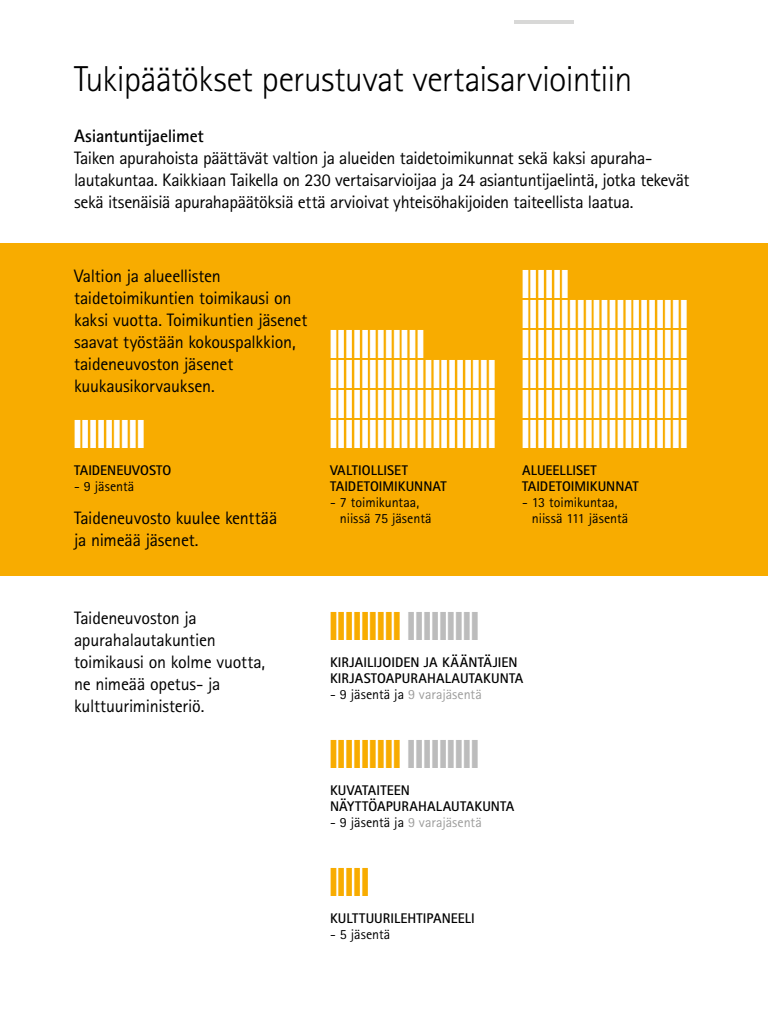
<style>
.page{position:relative;width:768px;height:1024px;background:#fff}
.page>*{position:absolute;margin:0;border:0;box-sizing:border-box;transform-origin:0 0}
.t1{font:300 36px "Rotis Sans Serif";letter-spacing:-.02em;color:#000}
.t2{font:18px/22px "Rotis Sans Serif";letter-spacing:-.02em;color:#000}
.t3{font:700 18px "Rotis Sans Serif";letter-spacing:-.015em;color:#000}
.t4{font:700 14px/16px "Rotis Sans Serif";letter-spacing:.005em;color:#000}
.t5{font:14px/16px "Rotis Sans Serif";letter-spacing:-.005em;color:#000}
.t6{font:14px "Rotis Sans Serif";color:#9d9d9c}
.s1{color:#000}
</style>
<div class="page">
<div style="left:0;top:243px;width:768px;height:333px;background:#f8ac00"></div>
<hr style="left:514px;top:20px;width:60px;height:4px;background:#d8d8d7">
<h1 class="t1" style="left:74px;top:59px;width:560px">Tukipäätökset perustuvat vertaisarviointiin</h1>
<p class="t3" style="left:74px;top:125px;width:131px">Asiantuntijaelimet</p>
<p class="t2" style="left:74px;top:147px;width:617px">Taiken apurahoista päättävät valtion ja alueiden taidetoimikunnat sekä kaksi apuraha&shy;lautakuntaa. Kaikkiaan Taikella on 230 vertaisarvioijaa ja 24 asiantuntijaelintä, jotka tekevät sekä itsenäisiä apurahapäätöksiä että arvioivat yhteisöhakijoiden taiteellista laatua.</p>
<p class="t2" style="left:74px;top:264px;width:235px">Valtion ja alueellisten taidetoimikuntien toimikausi on kaksi vuotta. Toimikuntien jäsenet saavat työstään kokouspalkkion, taideneuvoston jäsenet kuukausikorvauksen.</p>
<p class="t4" style="left:74px;top:462px;width:99px">TAIDENEUVOSTO</p>
<p class="t5" style="left:74px;top:478px;width:62px">- 9 jäsentä</p>
<p class="t2" style="left:74px;top:507px;width:205px">Taideneuvosto kuulee kenttää ja nimeää jäsenet.</p>
<p class="t2" style="left:74px;top:606px;width:193px">Taideneuvoston ja apurahalautakuntien toimikausi on kolme vuotta, ne nimeää opetus- ja kulttuuriministeriö.</p>
<p class="t4" style="left:330px;top:462px;width:118px">VALTIOLLISET<br>TAIDETOIMIKUNNAT</p>
<p class="t5" style="left:340px;top:494px;width:93px;text-indent:-10px">- 7 toimikuntaa, niissä 75 jäsentä</p>
<p class="t4" style="left:522px;top:462px;width:118px">ALUEELLISET<br>TAIDETOIMIKUNNAT</p>
<p class="t5" style="left:532px;top:494px;width:98px;text-indent:-10px">- 13 toimikuntaa, niissä 111 jäsentä</p>
<p class="t4" style="left:330px;top:654px;width:195px">KIRJAILIJOIDEN JA KÄÄNTÄJIEN<br>KIRJASTOAPURAHALAUTAKUNTA</p>
<p class="t6" style="left:330px;top:686px;width:153px"><span class="s1">- 9 jäsentä ja</span> 9 varajäsentä</p>
<p class="t4" style="left:330px;top:782px;width:186px">KUVATAITEEN<br>NÄYTTÖAPURAHALAUTAKUNTA</p>
<p class="t6" style="left:330px;top:814px;width:153px"><span class="s1">- 9 jäsentä ja</span> 9 varajäsentä</p>
<p class="t4" style="left:330px;top:910px;width:146px">KULTTUURILEHTIPANEELI</p>
<p class="t5" style="left:330px;top:926px;width:62px">- 5 jäsentä</p>
</div>
